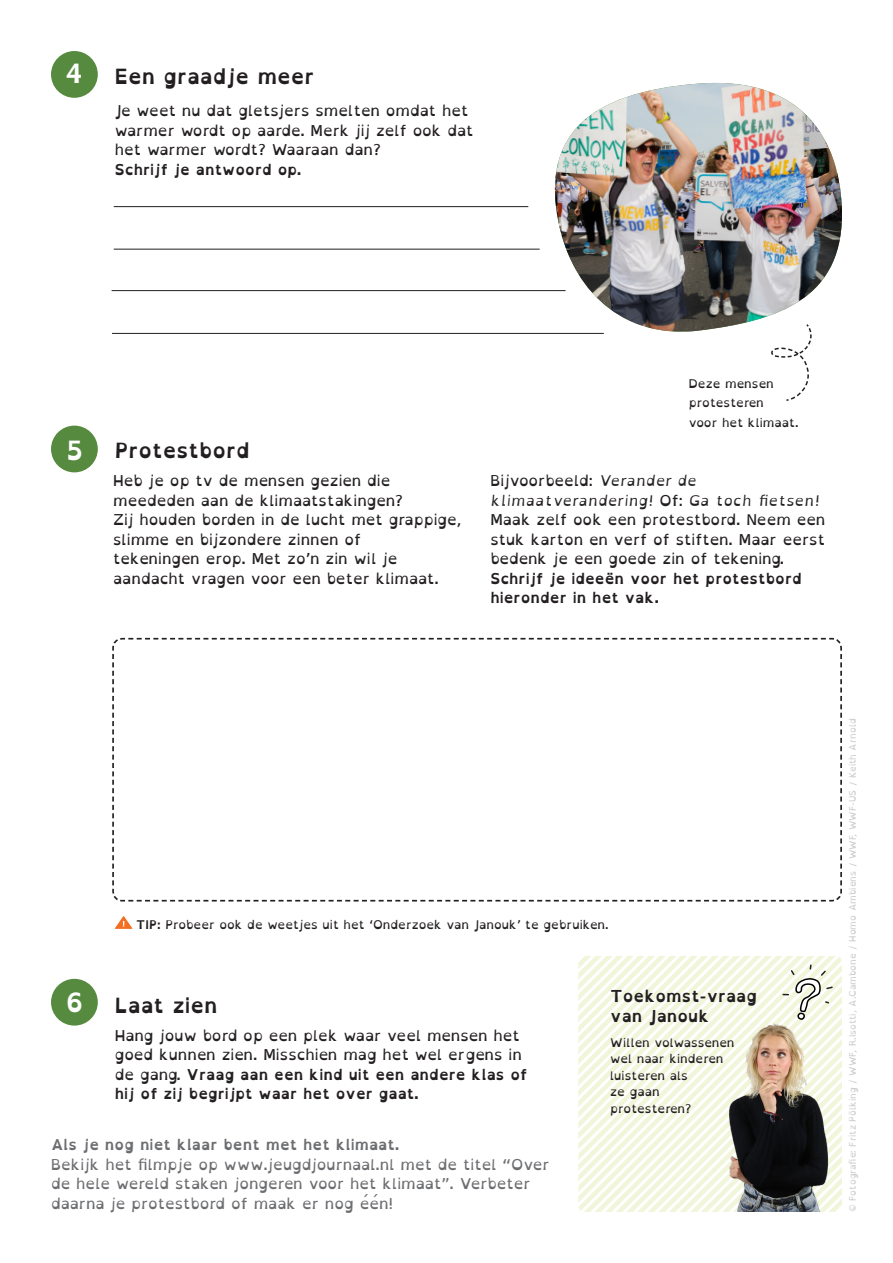
<style>
.page{position:relative;width:893px;height:1263px;background:#fff}
.page>*{position:absolute;margin:0;border:0;box-sizing:border-box;transform-origin:0 0}
.t1{font:700 27px "Open Dyslexic";color:#fff}
.t2{font:700 21px "Open Dyslexic";color:#231f20}
.t3{font:700 16.5px/19.8px "Open Dyslexic";color:#231f20}
.t4{font:15px/19.5px "Open Dyslexic";color:#231f20}
.t5{font:15px/19.5px "Open Dyslexic";color:#6c6d70}
.t6{font:700 15px "Open Dyslexic";color:#231f20}
.t7{font:italic 15px "Open Dyslexic";color:#231f20}
.t8{font:700 15px "Open Dyslexic";color:#6c6d70}
.t9{font:12px/16.5px "Open Dyslexic";color:#231f20}
.t10{font:9px "Open Dyslexic";color:#cdced0}
.s1{font-style:italic}
.s2{font-style:normal}
.s3{font-weight:700}
</style>
<div class="page">
<svg style="left:578px;top:956px;width:264px;height:10px"></svg>
<svg style="left:578px;top:966px;width:264px;height:10px"></svg>
<svg style="left:578px;top:976px;width:264px;height:11px"></svg>
<svg style="left:578px;top:987px;width:264px;height:11px"></svg>
<svg style="left:578px;top:998px;width:264px;height:10px"></svg>
<svg style="left:578px;top:1008px;width:264px;height:11px"></svg>
<svg style="left:578px;top:1019px;width:264px;height:10px"></svg>
<svg style="left:578px;top:1029px;width:264px;height:11px"></svg>
<svg style="left:578px;top:1040px;width:264px;height:11px"></svg>
<svg style="left:578px;top:1051px;width:264px;height:10px"></svg>
<svg style="left:578px;top:1061px;width:264px;height:11px"></svg>
<svg style="left:578px;top:1072px;width:264px;height:11px"></svg>
<svg style="left:578px;top:1083px;width:264px;height:10px"></svg>
<svg style="left:578px;top:1093px;width:264px;height:11px"></svg>
<svg style="left:578px;top:1104px;width:264px;height:10px"></svg>
<svg style="left:578px;top:1114px;width:264px;height:98px"></svg>
<div style="left:51px;top:51px;width:47px;height:47px;background:#558a3f;border-radius:50%"></div>
<svg style="left:112px;top:637px;width:730px;height:265px"></svg>
<hr style="left:114px;top:206px;width:414px;height:1px;background:#231f20">
<hr style="left:114px;top:249px;width:426px;height:1px;background:#231f20">
<hr style="left:112px;top:290px;width:454px;height:1px;background:#231f20">
<div style="left:51px;top:979px;width:47px;height:46px;background:#558a3f;border-radius:50%"></div>
<div style="left:51px;top:426px;width:47px;height:46px;background:#558a3f;border-radius:50%"></div>
<img style="left:727px;top:1023px;width:103px;height:189px">
<img style="left:551px;top:83px;width:291px;height:248px">
<hr style="left:112px;top:333px;width:492px;height:1px;background:#231f20">
<svg style="left:114px;top:916px;width:19px;height:13px"></svg>
<svg style="left:782px;top:963px;width:52px;height:58px"></svg>
<svg style="left:770px;top:323px;width:42px;height:78px"></svg>
<p class="t1" style="left:65px;top:58px;width:20px">4</p>
<p class="t2" style="left:115px;top:64px;width:201px">Een graadje meer</p>
<p class="t4" style="left:115px;top:102px;width:355px">Je weet nu dat gletsjers smelten omdat het</p>
<p class="t4" style="left:115px;top:121px;width:360px">warmer wordt op aarde. Merk jij zelf ook dat</p>
<p class="t4" style="left:115px;top:141px;width:268px">het warmer wordt? Waaraan dan?</p>
<p class="t6" style="left:115px;top:161px;width:188px">Schrijf je antwoord op.</p>
<p class="t1" style="left:66px;top:435px;width:18px">5</p>
<p class="t2" style="left:115px;top:439px;width:136px">Protestbord</p>
<p class="t4" style="left:113px;top:471px;width:279px">Heb je op tv de mensen gezien die</p>
<p class="t4" style="left:113px;top:491px;width:292px">meededen aan de klimaatstakingen?</p>
<p class="t4" style="left:113px;top:510px;width:350px">Zij houden borden in de lucht met grappige,</p>
<p class="t4" style="left:113px;top:530px;width:250px">slimme en bijzondere zinnen of</p>
<p class="t4" style="left:113px;top:549px;width:286px">tekeningen erop. Met zo’n zin wil je</p>
<p class="t4" style="left:113px;top:569px;width:327px">aandacht vragen voor een beter klimaat.</p>
<p class="t9" style="left:689px;top:375px;width:86px">Deze mensen</p>
<p class="t9" style="left:689px;top:395px;width:77px">protesteren</p>
<p class="t9" style="left:689px;top:414px;width:111px">voor het klimaat.</p>
<p class="t4" style="left:490px;top:471px;width:208px">Bijvoorbeeld: <span class="s1">Verander de</span></p>
<p class="t7" style="left:490px;top:490px;width:331px">klimaatverandering! <span class="s2">Of:</span> Ga toch fietsen!</p>
<p class="t4" style="left:490px;top:510px;width:336px">Maak zelf ook een protestbord. Neem een</p>
<p class="t4" style="left:490px;top:530px;width:336px">stuk karton en verf of stiften. Maar eerst</p>
<p class="t4" style="left:490px;top:549px;width:295px">bedenk je een goede zin of tekening.</p>
<p class="t6" style="left:490px;top:570px;width:313px">Schrijf je ideeën voor het protestbord</p>
<p class="t6" style="left:490px;top:589px;width:170px">hieronder in het vak.</p>
<p class="t9" style="left:136px;top:916px;width:474px"><span class="s3">TIP:</span> Probeer ook de weetjes uit het ‘Onderzoek van Janouk’ te gebruiken.</p>
<p class="t1" style="left:66px;top:986px;width:19px">6</p>
<p class="t2" style="left:115px;top:993px;width:104px">Laat zien</p>
<p class="t4" style="left:115px;top:1025px;width:414px">Hang jouw bord op een plek waar veel mensen het goed kunnen zien. Misschien mag het wel ergens in de gang. <span class="s3">Vraag aan een kind uit een andere klas of hij of zij begrijpt waar het over gaat.</span></p>
<p class="t8" style="left:51px;top:1136px;width:350px">Als je nog niet klaar bent met het klimaat.</p>
<p class="t5" style="left:51px;top:1155px;width:500px">Bekijk het filmpje op www.jeugdjournaal.nl met de titel “Over de hele wereld staken jongeren voor het klimaat”. Verbeter daarna je protestbord of maak er nog één!</p>
<p class="t3" style="left:610px;top:986px;width:148px">Toekomst-vraag van Janouk</p>
<p class="t9" style="left:610px;top:1034px;width:126px">Willen volwassenen</p>
<p class="t9" style="left:610px;top:1051px;width:115px">wel naar kinderen luisteren als</p>
<p class="t9" style="left:610px;top:1084px;width:51px">ze gaan</p>
<p class="t9" style="left:610px;top:1100px;width:83px">protesteren?</p>
<p class="t10" style="left:848px;top:1212px;width:495px;rotate:-90deg">© Fotografie: Fritz Pölking / WWF, R.Isotti, A.Cambone / Homo Ambiens / WWF, WWF-US / Keith Arnold</p>
</div>
